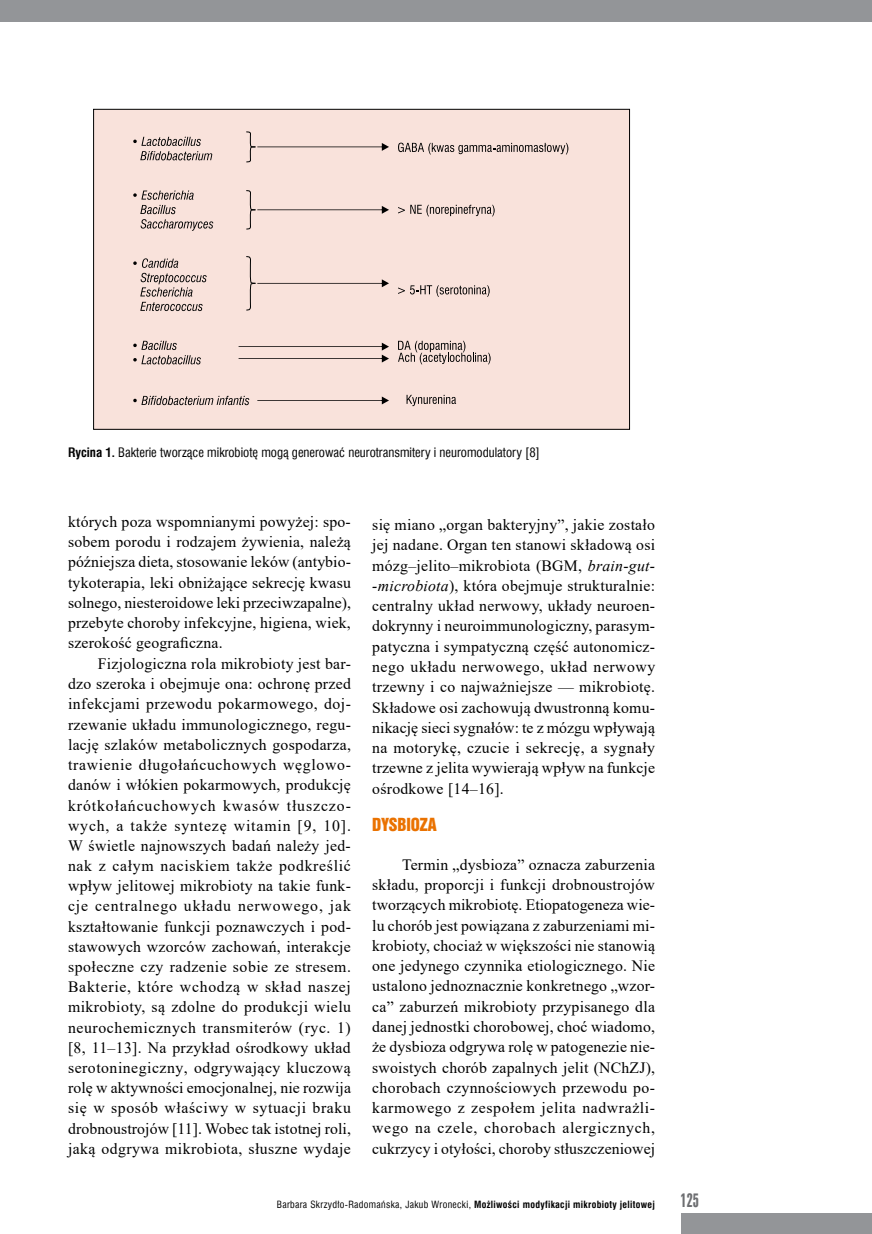
<style>
.page{position:relative;width:872px;height:1234px;background:#fff}
.page>*{position:absolute;margin:0;border:0;box-sizing:border-box;transform-origin:0 0}
.t1{font:18px "Swis 924 EU";color:#6d6e71}
.t2{font:16.5px "Swis 921 EU";color:#ea7200}
.t3{font:15.75px/20.2px "Times New Roman";letter-spacing:.01em;color:#000;text-align:justify}
.t4{font:12.75px "Swis 721 Cn EU";color:#000}
.t5{font:9.75px "Swis 721 Cn EU";letter-spacing:.03em;color:#000}
.s1{font-weight:700}
.s2{font-style:italic}
</style>
<div class="page">
<div style="left:0;top:0;width:872px;height:21px;background:#939598"></div>
<div style="left:680px;top:1212px;width:192px;height:21px;background:#939598"></div>
<div style="left:94px;top:109px;width:535px;height:320px;background:#f9e2db"></div>
<svg style="left:133px;top:137px;width:79px;height:23px"></svg>
<svg style="left:133px;top:190px;width:80px;height:41px"></svg>
<svg style="left:133px;top:258px;width:74px;height:38px"></svg>
<svg style="left:140px;top:302px;width:63px;height:9px"></svg>
<svg style="left:398px;top:143px;width:170px;height:11px"></svg>
<svg style="left:398px;top:205px;width:96px;height:11px"></svg>
<svg style="left:398px;top:285px;width:91px;height:12px"></svg>
<svg style="left:398px;top:341px;width:92px;height:23px"></svg>
<svg style="left:406px;top:395px;width:50px;height:11px"></svg>
<svg style="left:133px;top:340px;width:68px;height:24px"></svg>
<svg style="left:133px;top:396px;width:116px;height:9px"></svg>
<svg style="left:238px;top:342px;width:151px;height:20px"></svg>
<svg style="left:257px;top:396px;width:132px;height:8px"></svg>
<svg style="left:246px;top:256px;width:143px;height:55px"></svg>
<svg style="left:246px;top:190px;width:143px;height:40px"></svg>
<svg style="left:246px;top:131px;width:143px;height:31px"></svg>
<p class="t4" style="left:68px;top:444px;width:473px"><span class="s1">Rycina 1.</span> Bakterie tworzące mikrobiotę mogą generować neurotransmitery i neuromodulatory [8]</p>
<p class="t3" style="left:68px;top:511px;width:284px">których poza wspomnianymi powyżej: spo&shy;sobem porodu i rodzajem żywienia, należą późniejsza dieta, stosowanie leków (antybio&shy;tykoterapia, leki obniżające sekrecję kwasu solnego, niesteroidowe leki przeciwzapalne), przebyte choroby infekcyjne, higiena, wiek, szerokość geograficzna.</p>
<p class="t3" style="left:68px;top:652px;width:284px;text-indent:30px">Fizjologiczna rola mikrobioty jest bar&shy;dzo szeroka i obejmuje ona: ochronę przed infekcjami przewodu pokarmowego, doj&shy;rzewanie układu immunologicznego, regu&shy;lację szlaków metabolicznych gospodarza, trawienie długołańcuchowych węglowo&shy;danów i włókien pokarmowych, produkcję krótkołańcuchowych kwasów tłuszczo&shy;wych, a także syntezę witamin [9, 10].<br>W świetle najnowszych badań należy jed&shy;nak z całym naciskiem także podkreślić wpływ jelitowej mikrobioty na takie funk&shy;cje centralnego układu nerwowego, jak kształtowanie funkcji poznawczych i pod&shy;stawowych wzorców zachowań, interakcje społeczne czy radzenie sobie ze stresem.<br>Bakterie, które wchodzą w skład naszej mikrobioty, są zdolne do produkcji wielu neurochemicznych transmiterów (ryc. 1) [8, 11–13]. Na przykład ośrodkowy układ serotoninegiczny, odgrywający kluczową rolę w aktywności emocjonalnej, nie rozwija się w sposób właściwy w sytuacji braku drobnoustrojów [11]. Wobec tak istotnej roli, jaką odgrywa mikrobiota, słuszne wydaje</p>
<p class="t3" style="left:372px;top:514px;width:284px">się miano „organ bakteryjny”, jakie zostało jej nadane. Organ ten stanowi składową osi mózg–jelito–mikrobiota (BGM, <span class="s2">brain-gut--microbiota</span>), która obejmuje strukturalnie: centralny układ nerwowy, układy neuroen&shy;dokrynny i neuroimmunologiczny, parasym&shy;patyczna i sympatyczną część autonomicz&shy;nego układu nerwowego, układ nerwowy trzewny i co najważniejsze — mikrobiotę.<br>Składowe osi zachowują dwustronną komu&shy;nikację sieci sygnałów: te z mózgu wpływają na motorykę, czucie i sekrecję, a sygnały trzewne z jelita wywierają wpływ na funkcje ośrodkowe [14–16].</p>
<p class="t2" style="left:372px;top:813px;width:66px">DYSBIOZA</p>
<p class="t3" style="left:372px;top:853px;width:284px;text-indent:30px">Termin „dysbioza” oznacza zaburzenia składu, proporcji i funkcji drobnoustrojów tworzących mikrobiotę. Etiopatogeneza wie&shy;lu chorób jest powiązana z zaburzeniami mi&shy;krobioty, chociaż w większości nie stanowią one jedynego czynnika etiologicznego. Nie ustalono jednoznacznie konkretnego „wzor&shy;ca” zaburzeń mikrobioty przypisanego dla danej jednostki chorobowej, choć wiadomo, że dysbioza odgrywa rolę w patogenezie nie&shy;swoistych chorób zapalnych jelit (NChZJ), chorobach czynnościowych przewodu po&shy;karmowego z zespołem jelita nadwrażli&shy;wego na czele, chorobach alergicznych, cukrzycy i otyłości, choroby stłuszczeniowej</p>
<p class="t5" style="left:277px;top:1198px;width:379px">Barbara Skrzydło-Radomańska, Jakub Wronecki, <span class="s1">Możliwości modyfikacji mikrobioty jelitowej</span></p>
<p class="t1" style="left:680px;top:1188px;width:20px">125</p>
</div>
